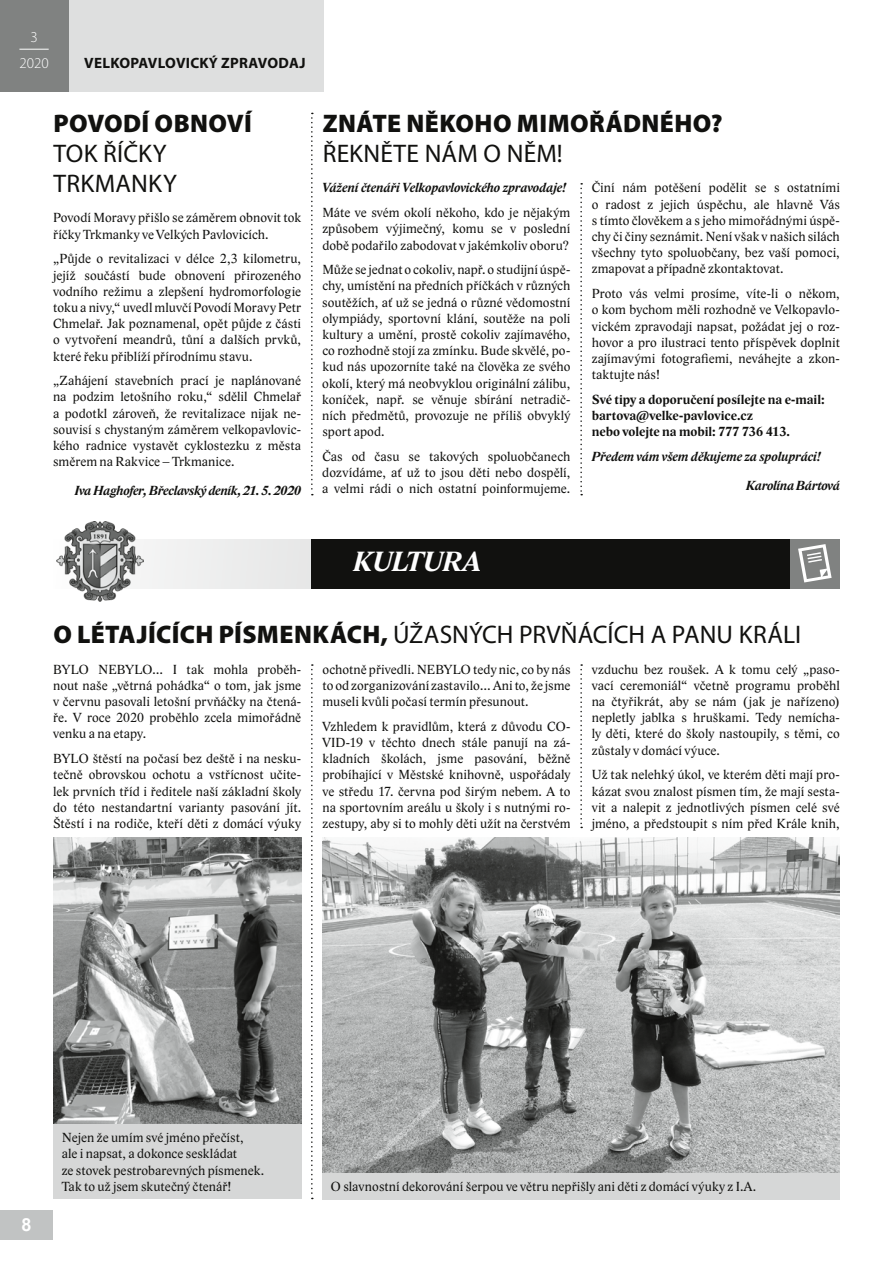
<style>
.page{position:relative;width:893px;height:1263px;background:#fff}
.page>*{position:absolute;margin:0;border:0;box-sizing:border-box;transform-origin:0 0}
.t1{font:italic 700 28.5px "Lido ST";letter-spacing:.02em;color:#fff}
.t2{font:25.5px/30px "Myriad Pro";letter-spacing:.005em;color:#11110f}
.t3{font:900 25.5px "Myriad Pro";letter-spacing:.015em;color:#11110f}
.t4{font:700 18px "Arial";color:#fff}
.t5{font:700 15px "Myriad Pro";letter-spacing:.02em;color:#11110f}
.t6{font:300 15px/25.8px "Myriad Pro";color:#fff;text-align:center}
.t7{font:13.5px/16.2px "Lido ST";letter-spacing:.005em;color:#11110f;text-align:justify}
.t8{font:italic 700 13.5px/29px "Lido ST";letter-spacing:-.005em;color:#11110f}
.t9{font:700 13.5px/16.2px "Lido ST";letter-spacing:.005em;color:#11110f}
.s1{font-weight:900}
</style>
<div class="page">
<div style="left:0;top:0;width:324px;height:91px;background:#dedfdf"></div>
<div style="left:0;top:1210px;width:53px;height:29px;background:#c1c3c3"></div>
<div style="left:0;top:0;width:69px;height:91px;background:#808281"></div>
<hr style="left:19px;top:49px;width:30px;height:1px;background:#fff">
<div style="left:53px;top:539px;width:763px;height:49px;background:#ededed"></div>
<div style="left:311px;top:539px;width:513px;height:49px;background:#11110f"></div>
<div style="left:790px;top:539px;width:50px;height:49px;background:#808281"></div>
<svg style="left:798px;top:544px;width:34px;height:38px"></svg>
<img style="left:57px;top:522px;width:87px;height:79px">
<img style="left:322px;top:838px;width:518px;height:335px">
<div style="left:322px;top:1173px;width:518px;height:26px;background:#d6d7d7"></div>
<img style="left:53px;top:838px;width:248px;height:286px">
<div style="left:53px;top:1124px;width:248px;height:75px;background:#d6d7d7"></div>
<svg style="left:580px;top:183px;width:2px;height:312px"></svg>
<svg style="left:580px;top:664px;width:2px;height:164px"></svg>
<svg style="left:311px;top:113px;width:2px;height:382px"></svg>
<svg style="left:311px;top:664px;width:2px;height:535px"></svg>
<p class="t6" style="left:19px;top:24px;width:31px">3<br>2020</p>
<p class="t5" style="left:84px;top:53px;width:223px">VELKOPAVLOVICKÝ ZPRAVODAJ</p>
<h2 class="t3" style="left:53px;top:109px;width:200px">POVODÍ OBNOVÍ</h2>
<h2 class="t2" style="left:53px;top:138px;width:125px">TOK ŘÍČKY<br>TRKMANKY</h2>
<p class="t7" style="left:53px;top:210px;width:250px">Povodí Moravy přišlo se záměrem obnovit tok říčky Trkmanky ve Velkých Pavlovicích.</p>
<p class="t7" style="left:53px;top:251px;width:250px">„Půjde o revitalizaci v délce 2,3 kilometru, jejíž součástí bude obnovení přirozeného vodního režimu a zlepšení hydromorfologie toku a nivy,“ uvedlmluvčí Povodí Moravy Petr Chmelař. Jak poznamenal, opět půjde z části o vytvoření meandrů, tůní a dalších prvků, které řeku přiblíží přírodnímu stavu.</p>
<p class="t7" style="left:53px;top:373px;width:250px">„Zahájení stavebních prací je naplánované na podzim letošního roku,“ sdělil Chmelař a podotkl zároveň, že revitalizace nijak ne&shy;souvisí s chystaným záměrem velkopavlovic&shy;kého radnice vystavět cyklostezku z města směrem na Rakvice – Trkmanice.</p>
<p class="t8" style="left:75px;top:477px;width:228px">Iva Haghofer, Břeclavský deník, 21. 5. 2020</p>
<h2 class="t3" style="left:323px;top:109px;width:401px">ZNÁTE NĚKOHO MIMOŘÁDNÉHO?</h2>
<h2 class="t2" style="left:323px;top:138px;width:241px">ŘEKNĚTE NÁM O NĚM!</h2>
<p class="t7" style="left:592px;top:180px;width:250px">Činí nám potěšení podělit se s ostatními o radost z jejich úspěchu, ale hlavně Vás s tímto člověkem a s jeho mimořádnými úspě&shy;chy či činy seznámit. Není však v našich silách všechny tyto spoluobčany, bez vaší pomoci, zmapovat a případně zkontaktovat.</p>
<p class="t7" style="left:592px;top:286px;width:250px">Proto vás velmi prosíme, víte-li o někom, o kom bychom měli rozhodně ve Velkopavlo&shy;vickém zpravodaji napsat, požádat jej o roz&shy;hovor a pro ilustraci tento příspěvek doplnit zajímavými fotografiemi, neváhejte a zkon&shy;taktujte nás!</p>
<p class="t9" style="left:592px;top:391px;width:234px">Své tipy a doporučení posílejte na e-mail: bartova@velke-pavlovice.cz<br>nebo volejte na mobil: 777 736 413.</p>
<p class="t8" style="left:746px;top:442px;width:95px;text-indent:-154px">Předem vám všem děkujeme za spolupráci!<br>Karolína Bártová</p>
<p class="t8" style="left:322px;top:174px;width:246px">Vážení čtenáři Velkopavlovického zpravodaje!</p>
<p class="t7" style="left:322px;top:205px;width:250px">Máte ve svém okolí někoho, kdo je nějakým způsobem výjimečný, komu se v poslední době podařilo zabodovat v jakémkoliv oboru?</p>
<p class="t7" style="left:322px;top:262px;width:250px">Může se jednat o cokoliv, např. o studijní úspě&shy;chy, umístění na předních příčkách v různých soutěžích, ať už se jedná o různé vědomostní olympiády, sportovní klání, soutěže na poli kultury a umění, prostě cokoliv zajímavého, co rozhodně stojí za zmínku. Bude skvělé, po&shy;kud nás upozorníte také na člověka ze svého okolí, který má neobvyklou originální zálibu, koníček, např. se věnuje sbírání netradič&shy;ních předmětů, provozuje ne příliš obvyklý sport apod.</p>
<p class="t7" style="left:322px;top:448px;width:250px">Čas od času se takových spoluobčanech dozvídáme, ať už to jsou děti nebo dospělí, a velmi rádi o nich ostatní poinformujeme.</p>
<h1 class="t1" style="left:354px;top:545px;width:129px">Kultura</h1>
<h2 class="t2" style="left:53px;top:619px;width:749px"><span class="s1">O LÉTAJÍCÍCH PÍSMENKÁCH,</span> ÚŽASNÝCH PRVŇÁCÍCH A PANU KRÁLI</h2>
<p class="t7" style="left:322px;top:661px;width:250px">ochotně přivedli. NEBYLO tedy nic, co by nás to od zorganizování zastavilo… Anito, že jsme museli kvůli počasí termín přesunout.</p>
<p class="t7" style="left:322px;top:718px;width:250px">Vzhledem k pravidlům, která z důvodu CO-VID-19 v těchto dnech stále panují na zá&shy;kladních školách, jsme pasování, běžně probíhající v Městské knihovně, uspořádaly ve středu 17. června pod širým nebem. A to na sportovním areálu u školy i s nutnými ro&shy;zestupy, aby si to mohly děti užít na čerstvém</p>
<p class="t7" style="left:53px;top:661px;width:250px">BYLO NEBYLO… I tak mohla proběh&shy;nout naše „větrná pohádka“ o tom, jak jsme v červnu pasovali letošní prvňáčky na čtená&shy;ře. V roce 2020 proběhlo zcela mimořádně venku a na etapy.</p>
<p class="t7" style="left:53px;top:751px;width:250px">BYLO štěstí na počasí bez deště i na nesku&shy;tečně obrovskou ochotu a vstřícnost učite&shy;lek prvních tříd i ředitele naší základní školy do této nestandartní varianty pasování jít.<br>Štěstí i na rodiče, kteří děti z domácí výuky</p>
<p class="t7" style="left:592px;top:661px;width:250px">vzduchu bez roušek. A k tomu celý „paso&shy;vací ceremoniál“ včetně programu proběhl na čtyřikrát, aby se nám (jak je nařízeno) nepletly jablka s hruškami. Tedy nemícha&shy;ly děti, které do školy nastoupily, s těmi, co zůstaly v domácí výuce.</p>
<p class="t7" style="left:592px;top:767px;width:250px">Už tak nelehký úkol, ve kterém děti mají pro&shy;kázat svou znalost písmen tím, že mají sesta&shy;vit a nalepit z jednotlivých písmen celé své jméno, a předstoupit s ním před Krále knih,</p>
<h3 class="t4" style="left:22px;top:1212px;width:12px">8</h3>
<p class="t7" style="left:62px;top:1129px;width:204px;text-align:left">Nejen že umím své jméno přečíst,<br>ale i napsat, a dokonce seskládat<br>ze stovek pestrobarevných písmenek.<br>Tak to už jsem skutečný čtenář!</p>
<p class="t7" style="left:331px;top:1178px;width:427px">O slavnostní dekorování šerpou ve větru nepřišly ani děti z domácí výuky z I.A.</p>
</div>
